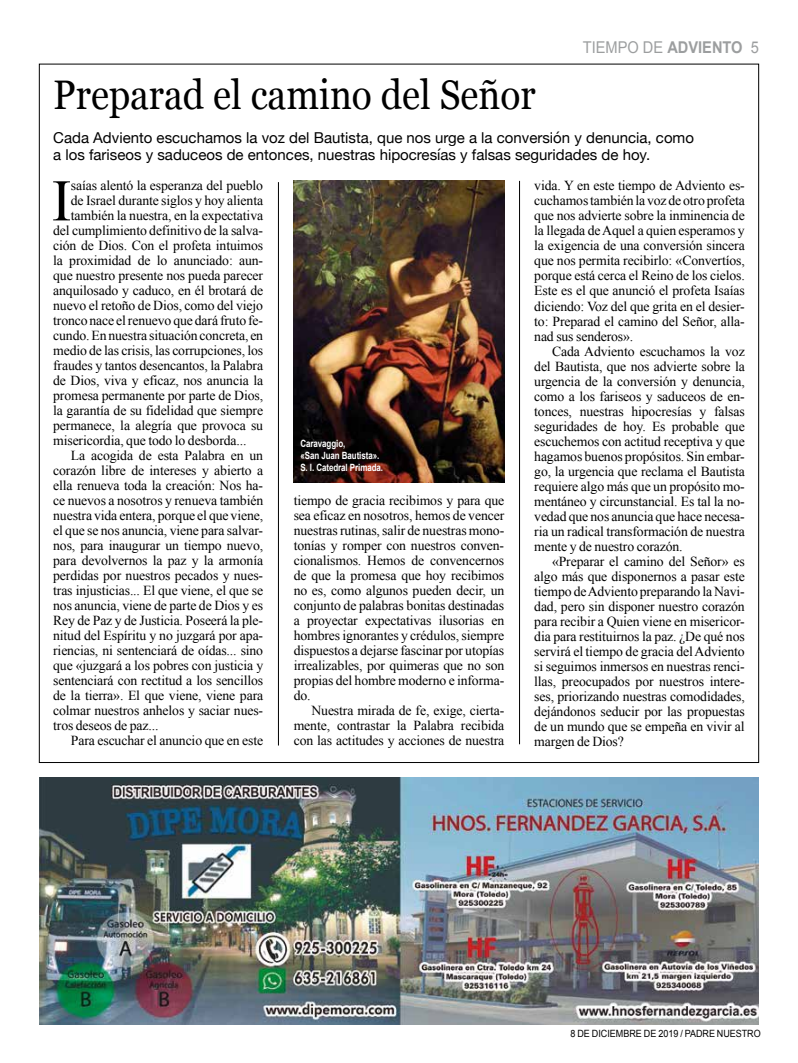
<style>
.page{position:relative;width:798px;height:1063px;background:#fff}
.page>*{position:absolute;margin:0;border:0;box-sizing:border-box;transform-origin:0 0}
.t1{font:59px "Times New Roman";color:#000}
.t2{font:41.25px "Georgia";color:#000;scale:.9 1}
.t3{font:16.25px "Arial";color:#9c9e9f;scale:.9 1}
.t4{font:15px/17.5px "Helvetica Neue";color:#000}
.t5{font:13.75px/15px "Times New Roman";letter-spacing:-.01em;color:#000;text-align:justify}
.t6{font:700 10px/12px "Arial";letter-spacing:-.01em;color:#fff;scale:.8 1}
.t7{font:10px "Arial";color:#000;scale:.9 1}
.s1{font-weight:700}
</style>
<div class="page">
<img style="left:39px;top:777px;width:719px;height:247px">
<img style="left:293px;top:181px;width:211px;height:301px">
<hr style="left:278px;top:182px;width:1px;height:564px;background:#000">
<hr style="left:519px;top:181px;width:1px;height:563px;background:#000">
<p class="t3" style="left:582px;top:37px;width:197px">TIEMPO DE <span class="s1">ADVIENTO</span> 5</p>
<h2 class="t2" style="left:53px;top:65px;width:537px">Preparad el camino del Señor</h2>
<p class="t4" style="left:53px;top:130px;width:642px">Cada Adviento escuchamos la voz del Bautista, que nos urge a la conversión y denuncia, como a los fariseos y saduceos de entonces, nuestras hipocresías y falsas seguridades de hoy.</p>
<h1 class="t1" style="left:52px;top:161px;width:21px">I</h1>
<p class="t5" style="left:71px;top:178px;width:194px">saías alentó la esperanza del pueblo</p>
<p class="t5" style="left:71px;top:193px;width:194px">de Israel durante siglos y hoy alienta</p>
<p class="t5" style="left:71px;top:208px;width:194px">también la nuestra, en la expectativa</p>
<p class="t5" style="left:53px;top:223px;width:211px">del cumplimiento definitivo de la salva-</p>
<p class="t5" style="left:53px;top:238px;width:211px">ción de Dios. Con el profeta intuimos</p>
<p class="t5" style="left:53px;top:253px;width:211px">la proximidad de lo anunciado: aun-</p>
<p class="t5" style="left:53px;top:268px;width:211px">que nuestro presente nos pueda parecer</p>
<p class="t5" style="left:53px;top:283px;width:211px">anquilosado y caduco, en él brotará de</p>
<p class="t5" style="left:53px;top:298px;width:211px">nuevo el retoño de Dios, como del viejo</p>
<p class="t5" style="left:53px;top:313px;width:211px">tronco nace el renuevo que dará fruto fe-</p>
<p class="t5" style="left:53px;top:328px;width:211px">cundo. En nuestra situación concreta, en</p>
<p class="t5" style="left:53px;top:343px;width:211px">medio de las crisis, las corrupciones, los</p>
<p class="t5" style="left:53px;top:358px;width:211px">fraudes y tantos desencantos, la Palabra</p>
<p class="t5" style="left:53px;top:373px;width:211px">de Dios, viva y eficaz, nos anuncia la</p>
<p class="t5" style="left:53px;top:388px;width:211px">promesa permanente por parte de Dios,</p>
<p class="t5" style="left:53px;top:403px;width:211px">la garantía de su fidelidad que siempre</p>
<p class="t5" style="left:53px;top:418px;width:211px">permanece, la alegría que provoca su</p>
<p class="t5" style="left:53px;top:433px;width:195px">misericordia, que todo lo desborda...</p>
<p class="t5" style="left:71px;top:448px;width:194px">La acogida de esta Palabra en un</p>
<p class="t5" style="left:53px;top:463px;width:211px">corazón libre de intereses y abierto a</p>
<p class="t5" style="left:53px;top:478px;width:211px">ella renueva toda la creación: Nos ha-</p>
<p class="t5" style="left:53px;top:493px;width:211px">ce nuevos a nosotros y renueva también</p>
<p class="t5" style="left:53px;top:508px;width:211px">nuestra vida entera, porque el que viene,</p>
<p class="t5" style="left:53px;top:523px;width:211px">el que se nos anuncia, viene para salvar-</p>
<p class="t5" style="left:53px;top:538px;width:211px">nos, para inaugurar un tiempo nuevo,</p>
<p class="t5" style="left:53px;top:553px;width:211px">para devolvernos la paz y la armonía</p>
<p class="t5" style="left:53px;top:568px;width:211px">perdidas por nuestros pecados y nues-</p>
<p class="t5" style="left:53px;top:583px;width:211px">tras injusticias... El que viene, el que se</p>
<p class="t5" style="left:53px;top:598px;width:211px">nos anuncia, viene de parte de Dios y es</p>
<p class="t5" style="left:53px;top:613px;width:211px">Rey de Paz y de Justicia. Poseerá la ple-</p>
<p class="t5" style="left:53px;top:628px;width:211px">nitud del Espíritu y no juzgará por apa-</p>
<p class="t5" style="left:53px;top:643px;width:211px">riencias, ni sentenciará de oídas... sino</p>
<p class="t5" style="left:53px;top:658px;width:211px">que «juzgará a los pobres con justicia y</p>
<p class="t5" style="left:53px;top:673px;width:211px">sentenciará con rectitud a los sencillos</p>
<p class="t5" style="left:53px;top:688px;width:211px">de la tierra». El que viene, viene para</p>
<p class="t5" style="left:53px;top:703px;width:211px">colmar nuestros anhelos y saciar nues-</p>
<p class="t5" style="left:53px;top:718px;width:107px">tros deseos de paz...</p>
<p class="t5" style="left:71px;top:733px;width:194px">Para escuchar el anuncio que en este</p>
<p class="t6" style="left:300px;top:437px;width:105px">Caravaggio,<br>«San Juan Bautista».<br>S. I. Catedral Primada.</p>
<p class="t5" style="left:293px;top:493px;width:212px">tiempo de gracia recibimos y para que sea eficaz en nosotros, hemos de vencer nuestras rutinas, salir de nuestras mono&shy;tonías y romper con nuestros conven&shy;cionalismos. Hemos de convencernos de que la promesa que hoy recibimos no es, como algunos pueden decir, un conjunto de palabras bonitas destinadas a proyectar expectativas ilusorias en hombres ignorantes y crédulos, siempre dispuestos a dejarse fascinar por utopías irrealizables, por quimeras que no son propias del hombre moderno e informa&shy;do.</p>
<p class="t5" style="left:293px;top:703px;width:212px;text-indent:18px">Nuestra mirada de fe, exige, cierta&shy;mente, contrastar la Palabra recibida con las actitudes y acciones de nuestra</p>
<p class="t5" style="left:534px;top:178px;width:212px">vida. Y en este tiempo de Adviento es&shy;cuchamos también la voz de otro profeta que nos advierte sobre la inminencia de la llegada de Aquel a quien esperamos y la exigencia de una conversión sincera que nos permita recibirlo: «Convertíos, porque está cerca el Reino de los cielos.<br>Este es el que anunció el profeta Isaías diciendo: Voz del que grita en el desier&shy;to: Preparad el camino del Señor, alla&shy;nad sus senderos».</p>
<p class="t5" style="left:534px;top:343px;width:212px;text-indent:18px">Cada Adviento escuchamos la voz del Bautista, que nos advierte sobre la urgencia de la conversión y denuncia, como a los fariseos y saduceos de en&shy;tonces, nuestras hipocresías y falsas seguridades de hoy. Es probable que escuchemos con actitud receptiva y que hagamos buenos propósitos. Sin embar&shy;go, la urgencia que reclama el Bautista requiere algo más que un propósito mo&shy;mentáneo y circunstancial. Es tal la no&shy;vedad que nos anuncia que hace necesa&shy;ria un radical transformación de nuestra mente y de nuestro corazón.</p>
<p class="t5" style="left:534px;top:553px;width:212px;text-indent:18px">«Preparar el camino del Señor» es algo más que disponernos a pasar este tiempo de Adviento preparando la Navi&shy;dad, pero sin disponer nuestro corazón para recibir a Quien viene en misericor&shy;dia para restituirnos la paz. ¿De qué nos servirá el tiempo de gracia del Adviento si seguimos inmersos en nuestras renci&shy;llas, preocupados por nuestros intere&shy;ses, priorizando nuestras comodidades, dejándonos seducir por las propuestas de un mundo que se empeña en vivir al margen de Dios?</p>
<p class="t7" style="left:570px;top:1027px;width:213px">8 DE DICIEMBRE DE 2019 / PADRE NUESTRO</p>
</div>
